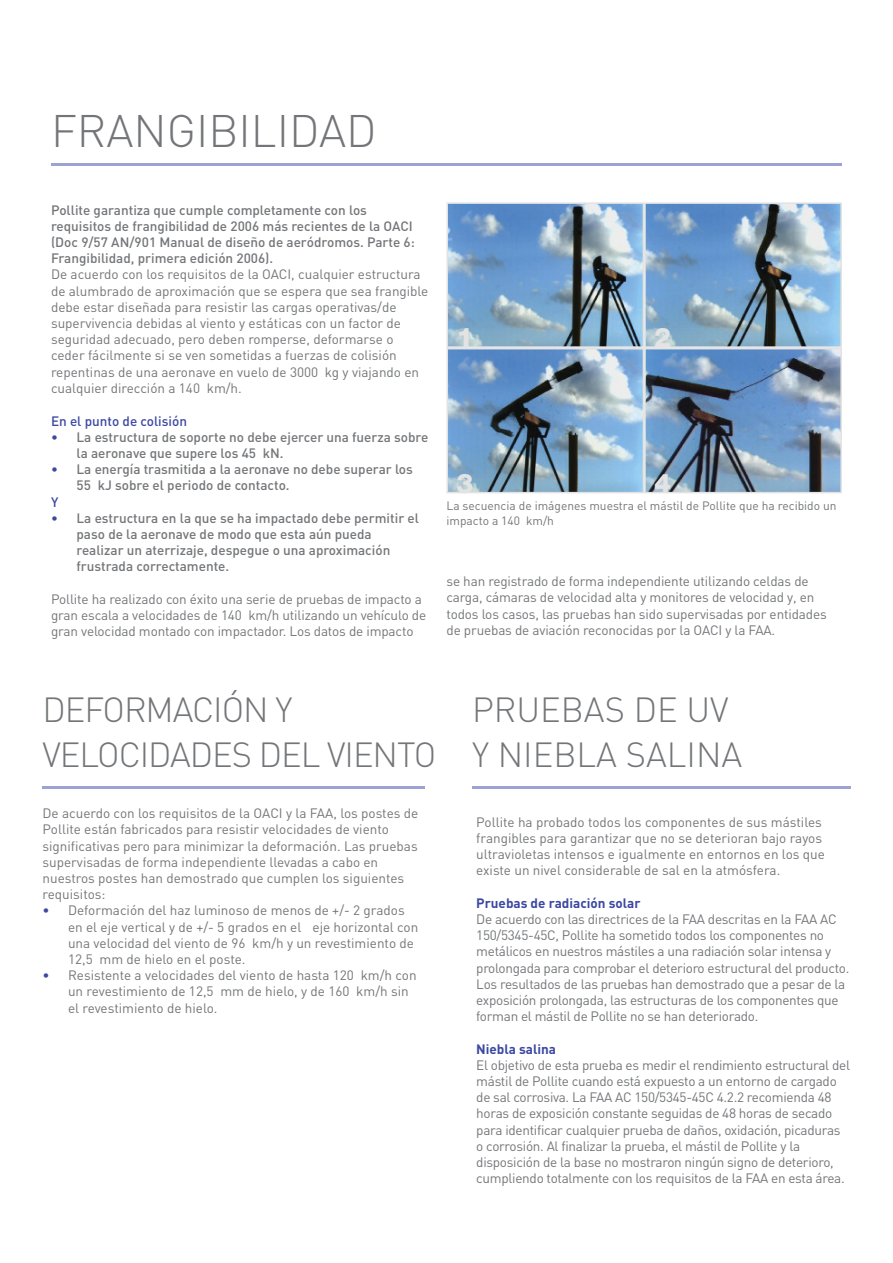
<style>
.page{position:relative;width:893px;height:1263px;background:#fff}
.page>*{position:absolute;margin:0;border:0;box-sizing:border-box;transform-origin:0 0}
.t1{font:300 45px "DIN";color:#737578}
.t2{font:300 34.5px/45px "DIN";letter-spacing:-.03em;color:#737578}
.t3{font:300 34.5px/45px "DIN";color:#737578}
.t4{font:800 27px "Helvetica Neue";color:#e3e3e4}
.t5{font:13.5px/16.2px "DIN";letter-spacing:-.01em;color:#737578}
.t6{font:500 13.5px/16.2px "DIN";color:#737578}
.t7{font:700 13.5px "DIN";color:#3c48a2}
.t8{font:500 13.5px "DIN";color:#3c48a2}
.t9{font:12px/14.4px "DIN";color:#737578}
.s1{color:#3c48a2}
</style>
<div class="page">
<hr style="left:472px;top:787px;width:378px;height:2px;background:#9da3d1">
<hr style="left:43px;top:787px;width:382px;height:2px;background:#9da3d1">
<hr style="left:51px;top:164px;width:791px;height:2px;background:#9da3d1">
<img style="left:449px;top:205px;width:192px;height:140px">
<div style="left:446px;top:202px;width:198px;height:146px;border:2px solid #e3e3e4"></div>
<img style="left:647px;top:205px;width:192px;height:140px">
<div style="left:644px;top:202px;width:198px;height:146px;border:2px solid #e3e3e4"></div>
<img style="left:449px;top:351px;width:192px;height:139px">
<div style="left:446px;top:348px;width:198px;height:145px;border:2px solid #e3e3e4"></div>
<img style="left:647px;top:351px;width:192px;height:139px">
<div style="left:644px;top:348px;width:198px;height:145px;border:2px solid #e3e3e4"></div>
<h1 class="t1" style="left:51px;top:105px;width:327px">FRANGIBILIDAD</h1>
<p class="t6" style="left:51px;top:201px;width:365px">Pollite garantiza que cumple completamente con los requisitos de frangibilidad de 2006 más recientes de la OACI (Doc 9/57 AN/901 Manual de diseño de aeródromos. Parte 6:<br>Frangibilidad, primera edición 2006).</p>
<p class="t5" style="left:51px;top:268px;width:379px">De acuerdo con los requisitos de la OACI, cualquier estructura de alumbrado de aproximación que se espera que sea frangible debe estar diseñada para resistir las cargas operativas/de supervivencia debidas al viento y estáticas con un factor de seguridad adecuado, pero deben romperse, deformarse o ceder fácilmente si se ven sometidas a fuerzas de colisión repentinas de una aeronave en vuelo de 3000 kg y viajando en cualquier dirección a 140 km/h.</p>
<p class="t8" style="left:51px;top:413px;width:138px">En el punto de colisión</p>
<p class="t6" style="left:77px;top:428px;width:353px;text-indent:-26px"><span class="s1">•</span> La estructura de soporte no debe ejercer una fuerza sobre la aeronave que supere los 45 kN.</p>
<p class="t6" style="left:77px;top:461px;width:338px;text-indent:-26px"><span class="s1">•</span> La energía trasmitida a la aeronave no debe superar los<br>55 kJ sobre el periodo de contacto.</p>
<p class="t8" style="left:51px;top:494px;width:9px">Y</p>
<p class="t6" style="left:77px;top:509px;width:344px;text-indent:-26px"><span class="s1">•</span> La estructura en la que se ha impactado debe permitir el paso de la aeronave de modo que esta aún pueda realizar un aterrizaje, despegue o una aproximación frustrada correctamente.</p>
<p class="t5" style="left:51px;top:592px;width:377px">Pollite ha realizado con éxito una serie de pruebas de impacto a gran escala a velocidades de 140 km/h utilizando un vehículo de gran velocidad montado con impactador. Los datos de impacto</p>
<h3 class="t4" style="left:456px;top:328px;width:19px">1</h3>
<h3 class="t4" style="left:654px;top:328px;width:19px">2</h3>
<h3 class="t4" style="left:456px;top:474px;width:19px">3</h3>
<h3 class="t4" style="left:654px;top:474px;width:19px">4</h3>
<p class="t9" style="left:446px;top:500px;width:392px">La secuencia de imágenes muestra el mástil de Pollite que ha recibido un impacto a 140 km/h</p>
<p class="t5" style="left:446px;top:575px;width:382px">se han registrado de forma independiente utilizando celdas de carga, cámaras de velocidad alta y monitores de velocidad y, en todos los casos, las pruebas han sido supervisadas por entidades de pruebas de aviación reconocidas por la OACI y la FAA.</p>
<h2 class="t2" style="left:43px;top:686px;width:395px">DEFORMACIÓN Y<br>VELOCIDADES DEL VIENTO</h2>
<h2 class="t3" style="left:472px;top:687px;width:272px">PRUEBAS DE UV<br>Y NIEBLA SALINA</h2>
<p class="t5" style="left:43px;top:807px;width:377px">De acuerdo con los requisitos de la OACI y la FAA, los postes de Pollite están fabricados para resistir velocidades de viento significativas pero para minimizar la deformación. Las pruebas supervisadas de forma independiente llevadas a cabo en nuestros postes han demostrado que cumplen los siguientes requisitos:</p>
<p class="t5" style="left:68px;top:904px;width:352px;text-indent:-26px"><span class="s1">•</span> Deformación del haz luminoso de menos de +/- 2 grados en el eje vertical y de +/- 5 grados en el eje horizontal con una velocidad del viento de 96 km/h y un revestimiento de 12,5 mm de hielo en el poste.</p>
<p class="t5" style="left:68px;top:969px;width:350px;text-indent:-26px"><span class="s1">•</span> Resistente a velocidades del viento de hasta 120 km/h con un revestimiento de 12,5 mm de hielo, y de 160 km/h sin el revestimiento de hielo.</p>
<p class="t5" style="left:476px;top:815px;width:350px">Pollite ha probado todos los componentes de sus mástiles frangibles para garantizar que no se deterioran bajo rayos ultravioletas intensos e igualmente en entornos en los que existe un nivel considerable de sal en la atmósfera.</p>
<p class="t7" style="left:476px;top:898px;width:166px">Pruebas de radiación solar</p>
<p class="t5" style="left:476px;top:912px;width:375px">De acuerdo con las directrices de la FAA descritas en la FAA AC 150/5345-45C, Pollite ha sometido todos los componentes no metálicos en nuestros mástiles a una radiación solar intensa y prolongada para comprobar el deterioro estructural del producto.<br>Los resultados de las pruebas han demostrado que a pesar de la exposición prolongada, las estructuras de los componentes que forman el mástil de Pollite no se han deteriorado.</p>
<p class="t7" style="left:476px;top:1044px;width:81px">Niebla salina</p>
<p class="t5" style="left:476px;top:1058px;width:375px">El objetivo de esta prueba es medir el rendimiento estructural del mástil de Pollite cuando está expuesto a un entorno de cargado de sal corrosiva. La FAA AC 150/5345-45C 4.2.2 recomienda 48 horas de exposición constante seguidas de 48 horas de secado para identificar cualquier prueba de daños, oxidación, picaduras o corrosión. Al finalizar la prueba, el mástil de Pollite y la disposición de la base no mostraron ningún signo de deterioro, cumpliendo totalmente con los requisitos de la FAA en esta área.</p>
</div>
